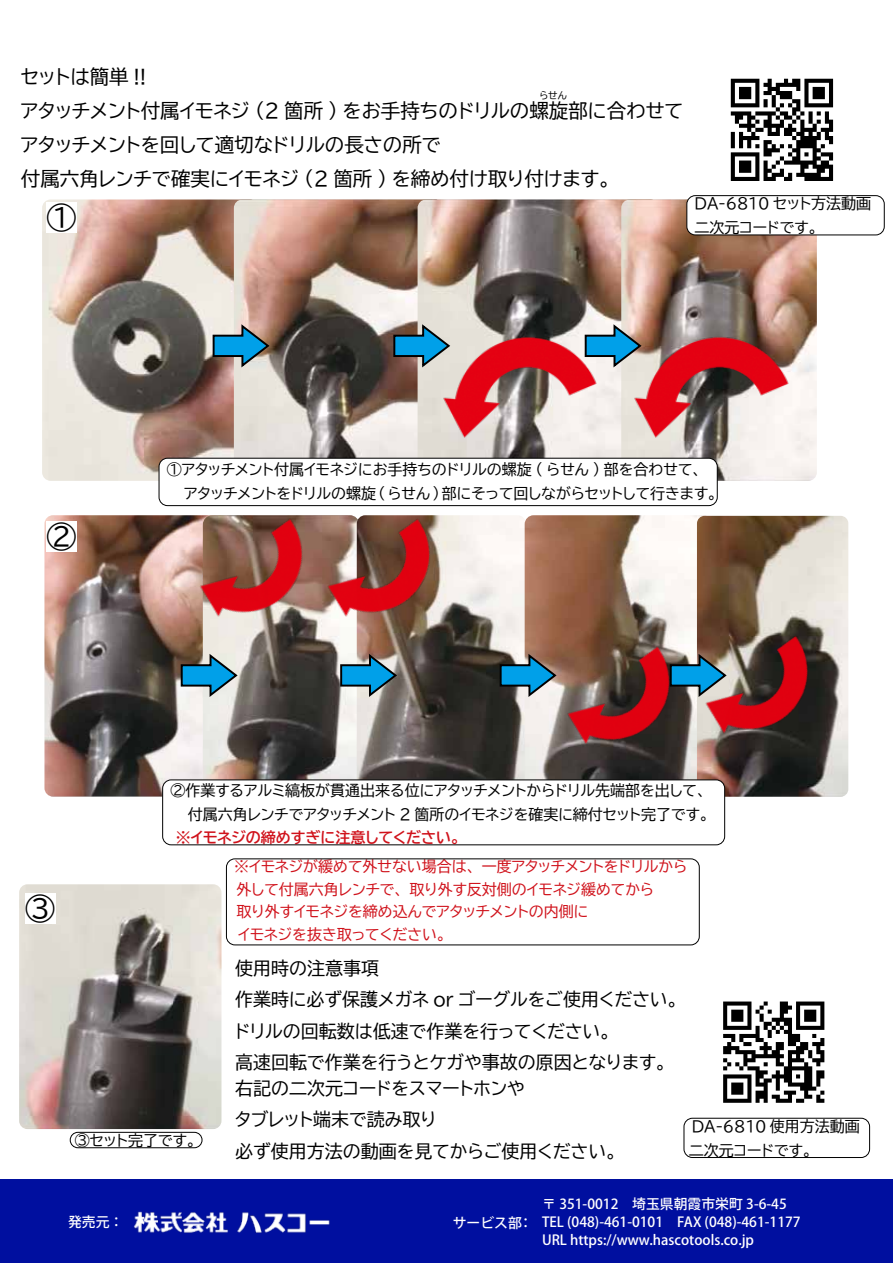
<style>
.page{position:relative;width:893px;height:1263px;background:#fff}
.page>*{position:absolute;margin:0;border:0;box-sizing:border-box;transform-origin:0 0}
.t1{font:30px "BIZ UDP Gothic";color:#000}
.t2{font:19.5px/34.2px "BIZ UDP Gothic";color:#000}
.t3{font:18px/31.5px "BIZ UDP Gothic";color:#000}
.t4{font:15px/24px "BIZ UDP Gothic";color:#000}
.t5{font:15px/22.5px "BIZ UDP Gothic";color:#d0121b}
.t6{font:15px "BIZ UDP Gothic Bold";color:#d0121b}
.t7{font:500 13.8px/18.1px "Koz Go Pro";color:#fff}
.t8{font:9.75px "BIZ UDP Gothic";color:#000}
</style>
<div class="page">
<div style="left:0;top:1179px;width:893px;height:84px;background:#000f9f"></div>
<img style="left:133px;top:1211px;width:197px;height:22px">
<img style="left:42px;top:199px;width:192px;height:282px">
<img style="left:234px;top:199px;width:184px;height:259px">
<img style="left:418px;top:199px;width:203px;height:259px">
<img style="left:621px;top:199px;width:196px;height:282px">
<img style="left:44px;top:515px;width:159px;height:281px">
<img style="left:203px;top:646px;width:154px;height:134px">
<img style="left:357px;top:515px;width:355px;height:265px">
<img style="left:697px;top:516px;width:151px;height:281px">
<img style="left:19px;top:884px;width:202px;height:245px">
<svg style="left:212px;top:322px;width:59px;height:46px;background:#6d98aa"></svg>
<div style="left:46px;top:202px;width:30px;height:30px;background:#fff"></div>
<div style="left:159px;top:458px;width:558px;height:48px;background:#fff;border-radius:9px"></div>
<div style="left:159px;top:458px;width:558px;height:48px;border:1px solid #000;border-radius:9px"></div>
<svg style="left:392px;top:322px;width:60px;height:46px;background:#53879e"></svg>
<svg style="left:584px;top:322px;width:59px;height:46px"></svg>
<div style="left:46px;top:521px;width:30px;height:30px;background:#fff"></div>
<div style="left:163px;top:780px;width:562px;height:65px;background:#fff;border-radius:9px"></div>
<div style="left:162px;top:780px;width:563px;height:65px;border:1px solid #000;border-radius:9px"></div>
<svg style="left:180px;top:652px;width:59px;height:46px;background:#71a4b8"></svg>
<svg style="left:339px;top:652px;width:60px;height:46px;background:#6a9baf"></svg>
<svg style="left:499px;top:652px;width:53px;height:46px;background:#51879f"></svg>
<div style="left:70px;top:1132px;width:132px;height:16px;border:1px solid #000;border-radius:8px"></div>
<div style="left:25px;top:893px;width:30px;height:30px;background:#fff"></div>
<div style="left:687px;top:196px;width:197px;height:39px;background:#fff;border-radius:9px"></div>
<div style="left:687px;top:195px;width:197px;height:40px;border:1px solid #000;border-radius:9px"></div>
<div style="left:684px;top:1118px;width:186px;height:40px;border:1px solid #000;border-radius:9px"></div>
<div style="left:226px;top:859px;width:473px;height:86px;border:1px solid #000;border-radius:9px"></div>
<img style="left:438px;top:329px;width:162px;height:114px">
<img style="left:630px;top:329px;width:161px;height:114px">
<img style="left:185px;top:504px;width:128px;height:142px">
<img style="left:313px;top:504px;width:142px;height:142px">
<img style="left:552px;top:618px;width:143px;height:156px">
<img style="left:691px;top:608px;width:142px;height:155px">
<svg style="left:731px;top:79px;width:102px;height:102px"></svg>
<svg style="left:723px;top:1001px;width:101px;height:102px"></svg>
<h2 class="t2" style="left:21px;top:59px;width:664px">セットは簡単 !!<br>アタッチメント付属イモネジ 2( 箇所 ) をお手持ちのドリルの螺旋部に合わせて</h2>
<p class="t8" style="left:539px;top:91px;width:29px">らせん</p>
<h2 class="t2" style="left:21px;top:127px;width:592px">アタッチメントを回して適切なドリルの長さの所で<br>付属六角レンチで確実にイモネジ 2( 箇所 ) を締め付け取り付けます。</h2>
<h1 class="t1" style="left:46px;top:202px;width:31px">1</h1>
<p class="t4" style="left:695px;top:191px;width:178px">DA-6810 セット方法動画二次元コードです。</p>
<h1 class="t1" style="left:46px;top:521px;width:31px">2</h1>
<p class="t4" style="left:184px;top:457px;width:534px;text-indent:-17px">①アタッチメント付属イモネジにお手持ちのドリルの螺旋 ( らせん ) 部を合わせて、アタッチメントをドリルの螺旋(らせん)部にそって回しながらセットして行きます。</p>
<h1 class="t1" style="left:25px;top:893px;width:31px">3</h1>
<p class="t4" style="left:170px;top:779px;width:540px;text-align:right">②作業するアルミ縞板が貫通出来る位にアタッチメントからドリル先端部を出して、付属六角レンチでアタッチメント 2 箇所のイモネジを確実に締付セット完了です。</p>
<p class="t6" style="left:166px;top:830px;width:296px">　※イモネジの締めすぎに注意してください。</p>
<p class="t5" style="left:227px;top:855px;width:462px;text-indent:8px">※イモネジが緩めて外せない場合は、一度アタッチメントをドリルから　外して付属六角レンチで、取り外す反対側のイモネジ緩めてから<br>　取り外すイモネジを締め込んでアタッチメントの内側に<br>　イモネジを抜き取ってください。</p>
<p class="t3" style="left:235px;top:952px;width:445px">使用時の注意事項<br>作業時に必ず保護メガネ or ゴーグルをご使用ください。ドリルの回転数は低速で作業を行ってください。<br>高速回転で作業を行うとケガや事故の原因となります。</p>
<p class="t4" style="left:75px;top:1128px;width:123px">③セット完了です。</p>
<p class="t7" style="left:68px;top:1214px;width:57px">発売元：</p>
<p class="t3" style="left:235px;top:1072px;width:384px">右記の二次元コードをスマートホンや<br>タブレット端末で読み取り<br>必ず使用方法の動画を見てからご使用ください。</p>
<p class="t4" style="left:689px;top:1114px;width:172px">DA-6810 使用方法動画二次元コードです。</p>
<p class="t7" style="left:453px;top:1214px;width:71px">サービス部</p>
<p class="t7" style="left:519px;top:1214px;width:15px">：</p>
<p class="t7" style="left:542px;top:1196px;width:260px">〒 351-0012　埼玉県朝霞市栄町 3-6-45<br>TEL (048)-461-0101　FAX )048(-461-1177<br>URL https://www.hascotools.co j p.</p>
</div>
